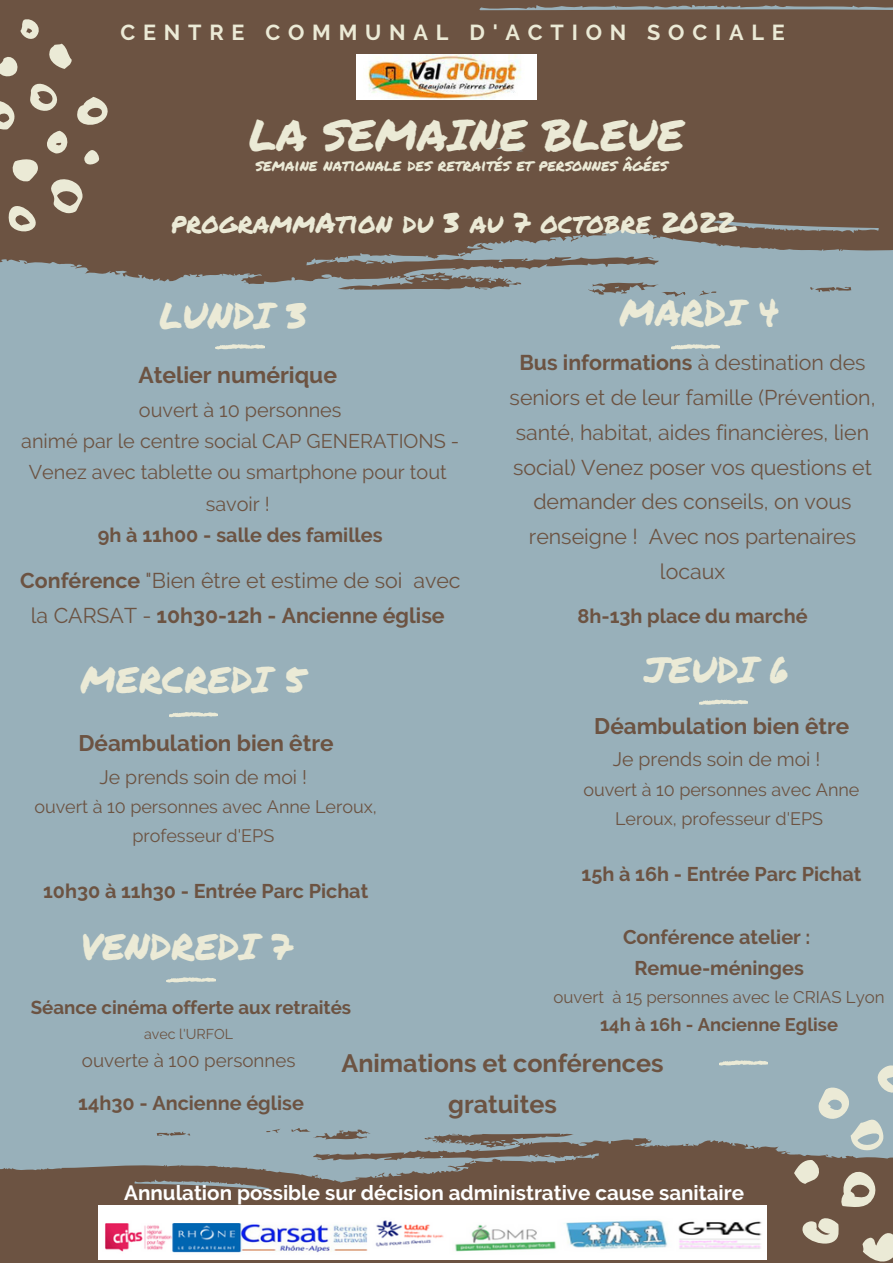
<style>
.page{position:relative;width:893px;height:1264px;background:#fff}
.page>*{position:absolute;margin:0;border:0;box-sizing:border-box;transform-origin:0 0}
.t1{font:43.35px "Permanent Marker";color:#ebead6}
.t2{font:36.3px "Permanent Marker";color:#ebead6}
.t3{font:28.35px "Permanent Marker";color:#ebead6}
.t4{font:700 25.05px/40.5px "Raleway";color:#6c5342;text-align:center}
.t5{font:700 22.8px "Raleway";color:#6c5342}
.t6{font:700 22.5px "Raleway";color:#6c5342}
.t7{font:700 21.6px "Raleway";letter-spacing:.36em;color:#ebead6}
.t8{font:21.3px/34.8px "Raleway";color:#6c5342;text-align:center}
.t9{font:700 20.55px "Raleway";color:#fff}
.t10{font:700 19.8px/31.5px "Raleway";color:#6c5342;text-align:center}
.t11{font:19.8px/31.5px "Raleway";color:#6c5342;text-align:center}
.t12{font:19.5px "Raleway";color:#6c5342}
.t13{font:700 18.75px "Raleway";color:#6c5342}
.t14{font:18.75px "Raleway";color:#6c5342}
.t15{font:700 18.3px "Raleway";color:#6c5342}
.t16{font:18px/29.2px "Raleway";color:#6c5342;text-align:center}
.t17{font:16.8px "Raleway";color:#6c5342}
.t18{font:16.35px "Permanent Marker";color:#ebead6}
.t19{font:14.25px "Raleway";color:#6c5342}
.s1{font-weight:700}
</style>
<div class="page">
<div style="left:0;top:0;width:892px;height:1262px;background:#98b0ba"></div>
<svg style="left:0;top:0;width:892px;height:284px;fill:#6c5342"></svg>
<svg style="left:337px;top:272px;width:184px;height:18px"></svg>
<svg style="left:810px;top:287px;width:41px;height:5px"></svg>
<svg style="left:699px;top:290px;width:18px;height:6px"></svg>
<svg style="left:588px;top:280px;width:97px;height:16px"></svg>
<svg style="left:216px;top:344px;width:48px;height:5px"></svg>
<svg style="left:671px;top:344px;width:48px;height:5px"></svg>
<svg style="left:169px;top:712px;width:48px;height:5px"></svg>
<svg style="left:699px;top:699px;width:48px;height:6px"></svg>
<svg style="left:167px;top:977px;width:48px;height:5px"></svg>
<svg style="left:719px;top:1060px;width:48px;height:5px"></svg>
<svg style="left:0;top:1138px;width:791px;height:124px;fill:#6c5342"></svg>
<svg style="left:424px;top:1133px;width:150px;height:14px"></svg>
<svg style="left:157px;top:1131px;width:33px;height:5px"></svg>
<svg style="left:266px;top:1129px;width:14px;height:4px"></svg>
<svg style="left:291px;top:1128px;width:79px;height:12px"></svg>
<svg style="left:0;top:0;width:112px;height:239px"></svg>
<svg style="left:791px;top:1065px;width:101px;height:197px"></svg>
<img style="left:356px;top:55px;width:180px;height:45px">
<img style="left:99px;top:1205px;width:668px;height:54px">
<p class="t7" style="left:120px;top:20px;width:666px">CENTRE COMMUNAL D'ACTION SOCIALE</p>
<h1 class="t1" style="left:249px;top:103px;width:437px">LA SEMAINE BLEUE</h1>
<p class="t18" style="left:255px;top:153px;width:413px">semaine nationale des retraités et personnes âgées</p>
<h3 class="t3" style="left:171px;top:202px;width:566px">programmAtion du 3 au 7 octobre 2022</h3>
<h2 class="t2" style="left:160px;top:289px;width:149px">LUNDI 3</h2>
<h2 class="t2" style="left:619px;top:285px;width:161px">MARDI 4</h2>
<p class="t5" style="left:138px;top:361px;width:200px">Atelier numérique</p>
<p class="t11" style="left:21px;top:394px;width:439px">ouvert à 10 personnes<br>animé par le centre social CAP GENERATIONS -<br>Venez avec tablette ou smartphone pour tout savoir !</p>
<p class="t10" style="left:98px;top:519px;width:286px">9h à 11h00 - salle des familles</p>
<p class="t8" style="left:20px;top:563px;width:442px"><span class="s1">Conférence</span> "Bien être et estime de soi avec la CARSAT - <span class="s1">10h30-12h - Ancienne église</span></p>
<p class="t8" style="left:509px;top:345px;width:367px"><span class="s1">Bus informations</span> à destination des seniors et de leur famille (Prévention, santé, habitat, aides financières, lien social) Venez poser vos questions et demander des conseils, on vous renseigne ! Avec nos partenaires locaux</p>
<p class="t10" style="left:577px;top:600px;width:232px">8h-13h place du marché</p>
<h2 class="t2" style="left:80px;top:652px;width:226px">MERCREDI 5</h2>
<p class="t6" style="left:78px;top:730px;width:256px">Déambulation bien être</p>
<p class="t12" style="left:100px;top:765px;width:209px">Je prends soin de moi !</p>
<p class="t16" style="left:34px;top:792px;width:344px">ouvert à 10 personnes avec Anne Leroux, professeur d'EPS</p>
<p class="t10" style="left:43px;top:875px;width:327px">10h30 à 11h30 - Entrée Parc Pichat</p>
<h2 class="t2" style="left:644px;top:642px;width:146px">JEUDI 6</h2>
<p class="t6" style="left:594px;top:712px;width:256px">Déambulation bien être</p>
<p class="t12" style="left:613px;top:748px;width:209px">Je prends soin de moi !</p>
<p class="t16" style="left:583px;top:774px;width:277px">ouvert à 10 personnes avec Anne<br>Leroux, professeur d'EPS</p>
<p class="t10" style="left:581px;top:858px;width:281px">15h à 16h - Entrée Parc Pichat</p>
<p class="t10" style="left:623px;top:921px;width:189px">Conférence atelier :<br>Remue-méninges</p>
<p class="t17" style="left:553px;top:987px;width:332px">ouvert à 15 personnes avec le CRIAS Lyon</p>
<p class="t15" style="left:600px;top:1014px;width:239px">14h à 16h - Ancienne Eglise</p>
<h2 class="t2" style="left:81px;top:919px;width:213px">VENDREDI 7</h2>
<p class="t13" style="left:31px;top:996px;width:322px">Séance cinéma offerte aux retraités</p>
<p class="t19" style="left:144px;top:1025px;width:90px">avec l'URFOL</p>
<p class="t14" style="left:82px;top:1049px;width:215px">ouverte à 100 personnes</p>
<p class="t10" style="left:78px;top:1087px;width:227px">14h30 - Ancienne église</p>
<p class="t4" style="left:341px;top:1043px;width:323px">Animations et conférences gratuites</p>
<p class="t9" style="left:124px;top:1180px;width:621px">Annulation possible sur décision administrative cause sanitaire</p>
</div>
